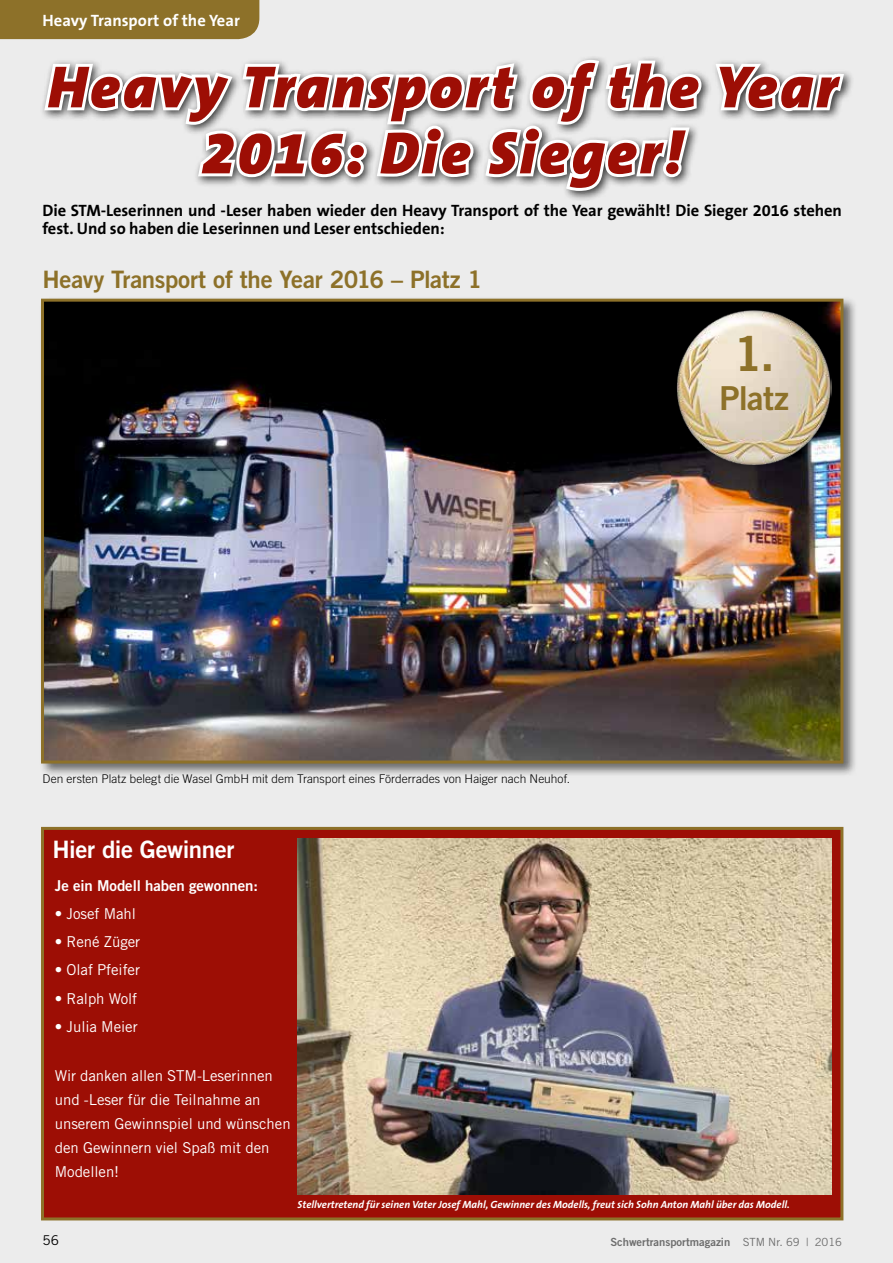
<style>
.page{position:relative;width:893px;height:1263px;background:#ececec}
.page>*{position:absolute;margin:0;border:0;box-sizing:border-box;transform-origin:0 0}
.t1{font:italic 900 60px/66px "The Sans B9";letter-spacing:.05em;color:#9d0e05;text-align:center}
.t2{font:48px "Trade Gothic Bold Two";color:#8d7129}
.t3{font:33px "Trade Gothic Bold Two";letter-spacing:-.02em;color:#8d7129}
.t4{font:24px "Trade Gothic Bold Two";letter-spacing:-.015em;color:#8d7129}
.t5{font:24px "Trade Gothic Bold Two";letter-spacing:-.02em;color:#fff}
.t6{font:700 16.5px/18px "The Sans B7";letter-spacing:-.005em;color:#000}
.t7{font:700 16.5px "The Sans B7";color:#fff}
.t8{font:15px/24px "Trade Gothic";letter-spacing:-.005em;color:#fff}
.t9{font:15px "Trade Gothic Bold Two";letter-spacing:-.005em;color:#fff}
.t10{font:13.5px "Trade Gothic";color:#000}
.t11{font:300 12px "Trade Gothic";color:#000}
.t12{font:11.25px "Trade Gothic Bold Two";color:#6e6e6e}
.t13{font:italic 700 10.5px "The Sans B7";color:#fff}
.s1{font-family:"Trade Gothic"}
</style>
<div class="page">
<svg style="left:715px;top:60px;width:132px;height:54px"></svg>
<svg style="left:42px;top:57px;width:662px;height:137px"></svg>
<div style="left:0;top:0;width:259px;height:39px;background:#8d7129"></div>
<div style="left:39px;top:296px;width:818px;height:482px;background:#000;opacity:.55"></div>
<img style="left:45px;top:303px;width:794px;height:456px">
<div style="left:41px;top:299px;width:802px;height:464px;border:3px solid #8d7129"></div>
<div style="left:43px;top:828px;width:799px;height:391px;background:#9d0e05"></div>
<div style="left:41px;top:827px;width:802px;height:393px;border:3px solid #8d7129"></div>
<div style="left:669px;top:303px;width:169px;height:169px;background:#000;opacity:.55"></div>
<img style="left:676px;top:310px;width:156px;height:155px">
<img style="left:298px;top:838px;width:534px;height:356px">
<p class="t7" style="left:43px;top:11px;width:199px">Heavy Transport of the Year</p>
<h1 class="t1" style="left:47px;top:56px;width:791px">Heavy Transport of the Year<br>2016: Die Sieger!</h1>
<p class="t6" style="left:43px;top:202px;width:801px">Die STM-Leserinnen und -Leser haben wieder den Heavy Transport of the Year gewählt! Die Sieger 2016 stehen fest. Und so haben die Leserinnen und Leser entschieden:</p>
<h3 class="t4" style="left:43px;top:264px;width:441px">Heavy Transport of the Year 2016 – Platz 1</h3>
<p class="t11" style="left:43px;top:771px;width:529px">Den ersten Platz belegt die Wasel GmbH mit dem Transport eines Förderrades von Haiger nach Neuhof.</p>
<h3 class="t5" style="left:53px;top:834px;width:183px">Hier die Gewinner</h3>
<p class="t9" style="left:55px;top:876px;width:205px">Je ein Modell haben gewonnen:</p>
<p class="t8" style="left:55px;top:901px;width:83px">• Josef Mahl</p>
<p class="t8" style="left:55px;top:929px;width:87px">• René Züger</p>
<p class="t8" style="left:55px;top:958px;width:87px">• Olaf Pfeifer</p>
<p class="t8" style="left:55px;top:986px;width:84px">• Ralph Wolf</p>
<p class="t8" style="left:55px;top:1014px;width:84px">• Julia Meier</p>
<p class="t8" style="left:55px;top:1063px;width:237px">Wir danken allen STM-Leserinnen und -Leser für die Teilnahme an unserem Gewinnspiel und wünschen den Gewinnern viel Spaß mit den<br>Modellen!</p>
<h2 class="t2" style="left:733px;top:324px;width:43px">1.</h2>
<h3 class="t3" style="left:719px;top:378px;width:71px">Platz</h3>
<p class="t13" style="left:298px;top:1199px;width:494px">Stellvertretend für seinen Vater Josef Mahl, Gewinner des Modells, freut sich Sohn Anton Mahl über das Modell.</p>
<p class="t10" style="left:43px;top:1232px;width:18px">56</p>
<p class="t12" style="left:610px;top:1235px;width:233px">Schwertransportmagazin <span class="s1">STM Nr. 69 | 2016</span></p>
</div>
